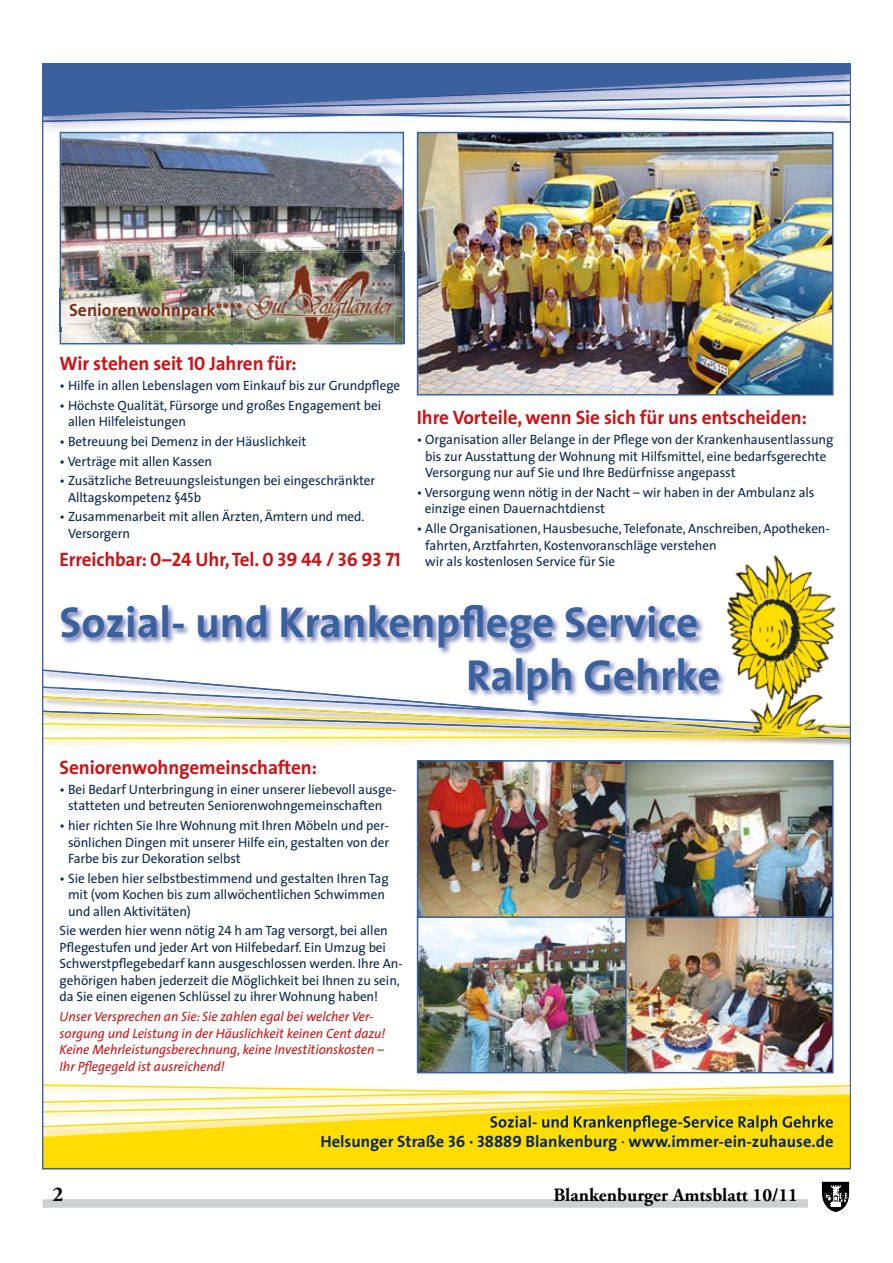
<style>
.page{position:relative;width:893px;height:1263px;background:#fff}
.page>*{position:absolute;margin:0;border:0;box-sizing:border-box;transform-origin:0 0}
.t1{font:700 43.5px/52.5px "The Sans";color:#3b609e}
.t2{font:700 21px "Adobe Garamond";color:#000}
.t3{font:700 19.5px "The Sans";letter-spacing:-.005em;color:#cd1316}
.t4{font:700 18.75px "Adobe Garamond";color:#000}
.t5{font:700 17.7px "The Sans";color:#7f2f18}
.t6{font:700 16.5px "The Sans";color:#0a2751}
.t7{font:13.5px/16.5px "The Sans";letter-spacing:-.005em;color:#0a2751}
.t8{font:italic 13.5px/16.5px "The Sans";letter-spacing:-.005em;color:#cd1316}
.s1{font-family:"The Sans Bold Caps";font-weight:400}
.s2{font-family:"The Sans Caps"}
.s3{font-weight:400}
</style>
<div class="page">
<svg style="left:833px;top:1182px;width:17px;height:30px"></svg>
<svg style="left:822px;top:1182px;width:27px;height:29px"></svg>
<div style="left:43px;top:1199px;width:765px;height:9px;background:#cecfcf"></div>
<img style="left:60px;top:133px;width:344px;height:211px">
<div style="left:46px;top:1135px;width:801px;height:31px;background:#fd0"></div>
<img style="left:61px;top:606px;width:643px;height:61px">
<img style="left:60px;top:671px;width:182px;height:15px">
<img style="left:469px;top:657px;width:246px;height:29px">
<img style="left:231px;top:250px;width:172px;height:38px">
<svg style="left:231px;top:331px;width:2px;height:14px"></svg>
<img style="left:233px;top:253px;width:171px;height:92px">
<img style="left:243px;top:264px;width:152px;height:78px">
<img style="left:59px;top:288px;width:194px;height:43px">
<img style="left:60px;top:288px;width:1px;height:43px">
<img style="left:62px;top:295px;width:187px;height:32px">
<img style="left:627px;top:763px;width:203px;height:307px">
<div style="left:624px;top:916px;width:209px;height:157px;border:2px solid #3b609e"></div>
<div style="left:624px;top:760px;width:209px;height:158px;border:2px solid #3b609e"></div>
<img style="left:75px;top:1128px;width:772px;height:7px">
<img style="left:490px;top:1128px;width:343px;height:4px">
<img style="left:321px;top:1135px;width:123px;height:1px">
<img style="left:522px;top:1135px;width:95px;height:1px">
<img style="left:629px;top:1135px;width:204px;height:1px">
<svg style="left:46px;top:1083px;width:801px;height:45px"></svg>
<img style="left:718px;top:555px;width:118px;height:131px">
<img style="left:715px;top:668px;width:3px;height:18px">
<img style="left:46px;top:686px;width:801px;height:54px">
<img style="left:60px;top:132px;width:344px;height:1px">
<svg style="left:46px;top:67px;width:801px;height:56px;background:#788fbb"></svg>
<img style="left:420px;top:135px;width:410px;height:257px">
<div style="left:417px;top:132px;width:416px;height:263px;border:2px solid #3b609e"></div>
<img style="left:420px;top:763px;width:204px;height:307px">
<div style="left:417px;top:916px;width:210px;height:157px;border:2px solid #3b609e"></div>
<div style="left:417px;top:760px;width:210px;height:158px;border:2px solid #3b609e"></div>
<h3 class="t5" style="left:69px;top:295px;width:175px">Seniorenwohnpark****</h3>
<h3 class="t3" style="left:60px;top:347px;width:239px">Wir stehen seit <span class="s1">10</span> Jahren für:</h3>
<p class="t7" style="left:60px;top:377px;width:342px">• Hilfe in allen Lebenslagen vom Einkauf bis zur Grundpflege</p>
<p class="t7" style="left:68px;top:396px;width:315px;text-indent:-8px">• Höchste Qualität, Fürsorge und großes Engagement bei allen Hilfeleistungen</p>
<p class="t7" style="left:60px;top:433px;width:248px">• Betreuung bei Demenz in der Häuslichkeit</p>
<p class="t7" style="left:60px;top:452px;width:154px">• Verträge mit allen Kassen</p>
<p class="t7" style="left:68px;top:472px;width:309px;text-indent:-8px">• Zusätzliche Betreuungsleistungen bei eingeschränkter<br>Alltagskompetenz §<span class="s2">45</span>b</p>
<p class="t7" style="left:68px;top:508px;width:298px;text-indent:-8px">• Zusammenarbeit mit allen Ärzten, Ämtern und med.<br>Versorgern</p>
<h3 class="t3" style="left:60px;top:543px;width:343px">Erreichbar: <span class="s1">0–24</span> Uhr, Tel. <span class="s1">0 39 44 / 36 93 71</span></h3>
<h3 class="t3" style="left:417px;top:402px;width:392px">Ihre Vorteile, wenn Sie sich für uns entscheiden:</h3>
<p class="t7" style="left:425px;top:431px;width:410px;text-indent:-8px">• Organisation aller Belange in der Pflege von der Krankenhausentlassung bis zur Ausstattung der Wohnung mit Hilfsmittel, eine bedarfsgerechte<br>Versorgung nur auf Sie und Ihre Bedürfnisse angepasst</p>
<p class="t7" style="left:425px;top:484px;width:391px;text-indent:-8px">• Versorgung wenn nötig in der Nacht – wir haben in der Ambulanz als einzige einen Dauernachtdienst</p>
<p class="t7" style="left:425px;top:520px;width:406px;text-indent:-8px">• Alle Organisationen, Hausbesuche, Telefonate, Anschreiben, Apotheken&shy;fahrten, Arztfahrten, Kostenvoranschläge verstehen<br>wir als kostenlosen Service für Sie</p>
<h1 class="t1" style="left:466px;top:595px;width:255px;text-indent:-406px">Sozial- und Krankenpflege Service<br>Ralph Gehrke</h1>
<h3 class="t3" style="left:60px;top:751px;width:259px">Seniorenwohngemeinschaften:</h3>
<p class="t7" style="left:60px;top:781px;width:338px;text-align:center">• Bei Bedarf Unterbringung in einer unserer liebevoll ausge&shy;statteten und betreuten Seniorenwohngemeinschaften</p>
<p class="t7" style="left:68px;top:817px;width:322px;text-align:justify;text-indent:-8px">• hier richten Sie Ihre Wohnung mit Ihren Möbeln und per&shy;sönlichen Dingen mit unserer Hilfe ein, gestalten von der Farbe bis zur Dekoration selbst</p>
<p class="t7" style="left:68px;top:869px;width:322px;text-indent:-8px">• Sie leben hier selbstbestimmend und gestalten Ihren Tag mit (vom Kochen bis zum allwöchentlichen Schwimmen und allen Aktivitäten)</p>
<p class="t7" style="left:60px;top:922px;width:345px">Sie werden hier wenn nötig <span class="s2">24</span> h am Tag versorgt, bei allen Pflegestufen und jeder Art von Hilfebedarf. Ein Umzug bei Schwerstpflegebedarf kann ausgeschlossen werden. Ihre An&shy;gehörigen haben jederzeit die Möglichkeit bei Ihnen zu sein, da Sie einen eigenen Schlüssel zu ihrer Wohnung haben!</p>
<p class="t8" style="left:60px;top:1008px;width:327px">Unser Versprechen an Sie: Sie zahlen egal bei welcher Ver&shy;sorgung und Leistung in der Häuslichkeit keinen Cent dazu!<br>Keine Mehrleistungsberechnung, keine Investitionskosten – Ihr Pflegegeld ist ausreichend!</p>
<p class="t6" style="left:320px;top:1127px;width:515px">Helsunger Straße <span class="s1">36</span> · <span class="s1">38889</span> Blankenburg <span class="s3">·</span> www.immer-ein-zuhause.de</p>
<h2 class="t2" style="left:53px;top:1183px;width:12px">2</h2>
<h3 class="t4" style="left:553px;top:1185px;width:246px">Blankenburger Amtsblatt 10/11</h3>
</div>
